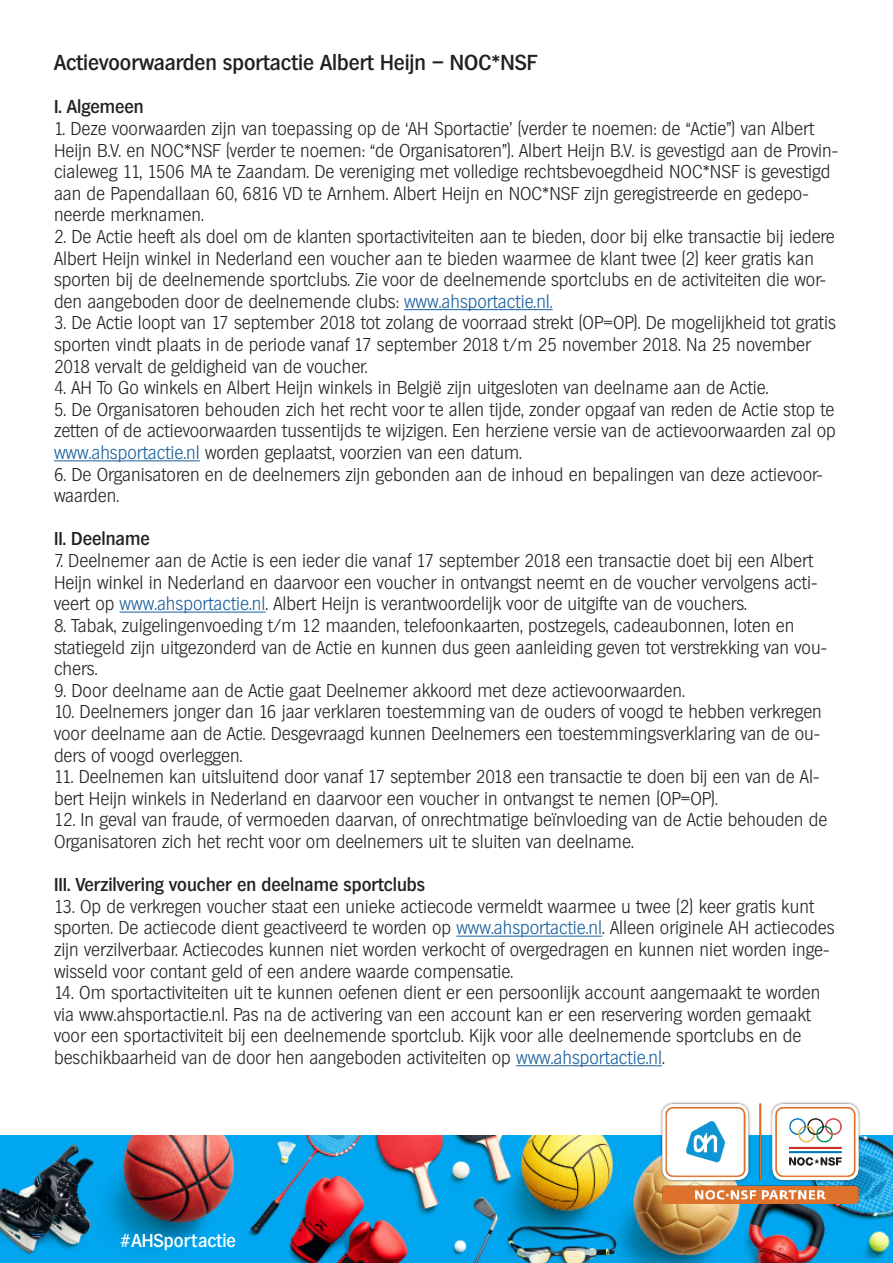
<style>
.page{position:relative;width:893px;height:1263px;background:#fff}
.page>*{position:absolute;margin:0;border:0;box-sizing:border-box;transform-origin:0 0}
.t1{font:500 21px "Hamburg TS";color:#231f20}
.t2{font:200 18px/21.6px "Hamburg TS";color:#231f20}
.t3{font:500 18px "Hamburg TS";color:#231f20}
.t4{font:500 18px "Hamburg TS";color:#fff}
.s1{color:#175d9e}
.s2{font-weight:700}
</style>
<div class="page">
<hr style="left:404px;top:309px;width:149px;height:1px;background:#175d9e">
<hr style="left:54px;top:460px;width:146px;height:1px;background:#175d9e">
<hr style="left:120px;top:612px;width:146px;height:1px;background:#175d9e">
<hr style="left:456px;top:936px;width:146px;height:1px;background:#175d9e">
<hr style="left:516px;top:1065px;width:146px;height:1px;background:#175d9e">
<img style="left:0;top:1135px;width:893px;height:128px">
<img style="left:660px;top:1101px;width:200px;height:103px">
<p class="t1" style="left:54px;top:50px;width:484px">Actievoorwaarden sportactie Albert Heijn – NOC*NSF</p>
<p class="t3" style="left:54px;top:96px;width:91px">I. Algemeen</p>
<p class="t2" style="left:54px;top:118px;width:786px">1. Deze voorwaarden zijn van toepassing op de ‘AH Sportactie’ (verder te noemen: de “Actie”) van Albert Heijn B.V. en NOC*NSF (verder te noemen: “de Organisatoren”). Albert Heijn B.V. is gevestigd aan de Provin&shy;cialeweg 11, 1506 MA te Zaandam. De vereniging met volledige rechtsbevoegdheid NOC*NSF is gevestigd aan de Papendallaan 60, 6816 VD te Arnhem. Albert Heijn en NOC*NSF zijn geregistreerde en gedepo&shy;neerde merknamen.</p>
<p class="t2" style="left:54px;top:226px;width:782px">2. De Actie heeft als doel om de klanten sportactiviteiten aan te bieden, door bij elke transactie bij iedere Albert Heijn winkel in Nederland een voucher aan te bieden waarmee de klant twee (2) keer gratis kan sporten bij de deelnemende sportclubs. Zie voor de deelnemende sportclubs en de activiteiten die wor&shy;den aangeboden door de deelnemende clubs: <span class="s1">www.ahsportactie.nl.</span></p>
<p class="t2" style="left:54px;top:312px;width:783px">3. De Actie loopt van 17 september 2018 tot zolang de voorraad strekt (OP=OP). De mogelijkheid tot gratis sporten vindt plaats in de periode vanaf 17 september 2018 t/m 25 november 2018. Na 25 november<br>2018 vervalt de geldigheid van de voucher.</p>
<p class="t2" style="left:54px;top:377px;width:716px">4. AH To Go winkels en Albert Heijn winkels in België zijn uitgesloten van deelname aan de Actie.</p>
<p class="t2" style="left:54px;top:399px;width:783px;text-align:justify">5. De Organisatoren behouden zich het recht voor te allen tijde, zonder opgaaf van reden de Actie stop te zetten of de actievoorwaarden tussentijds te wijzigen. Een herziene versie van de actievoorwaarden zal op <span class="s1">www.ahsportactie.nl</span> worden geplaatst, voorzien van een datum.</p>
<p class="t2" style="left:54px;top:463px;width:770px">6. De Organisatoren en de deelnemers zijn gebonden aan de inhoud en bepalingen van deze actievoor&shy;waarden.</p>
<p class="t3" style="left:54px;top:528px;width:97px">II. Deelname</p>
<p class="t2" style="left:54px;top:550px;width:765px">7. Deelnemer aan de Actie is een ieder die vanaf 17 september 2018 een transactie doet bij een Albert<br>Heijn winkel in Nederland en daarvoor een voucher in ontvangst neemt en de voucher vervolgens acti&shy;veert op <span class="s1">www.ahsportactie.nl</span>. Albert Heijn is verantwoordelijk voor de uitgifte van de vouchers.</p>
<p class="t2" style="left:54px;top:615px;width:775px">8. Tabak, zuigelingenvoeding t/m 12 maanden, telefoonkaarten, postzegels, cadeaubonnen, loten en statiegeld zijn uitgezonderd van de Actie en kunnen dus geen aanleiding geven tot verstrekking van vou&shy;chers.</p>
<p class="t2" style="left:54px;top:679px;width:632px">9. Door deelname aan de Actie gaat Deelnemer akkoord met deze actievoorwaarden.</p>
<p class="t2" style="left:54px;top:701px;width:769px;text-align:justify">10. Deelnemers jonger dan 16 jaar verklaren toestemming van de ouders of voogd te hebben verkregen voor deelname aan de Actie. Desgevraagd kunnen Deelnemers een toestemmingsverklaring van de ou&shy;ders of voogd overleggen.</p>
<p class="t2" style="left:54px;top:766px;width:767px">11. Deelnemen kan uitsluitend door vanaf 17 september 2018 een transactie te doen bij een van de Al&shy;bert Heijn winkels in Nederland en daarvoor een voucher in ontvangst te nemen (OP=OP).</p>
<p class="t2" style="left:54px;top:809px;width:775px">12. In geval van fraude, of vermoeden daarvan, of onrechtmatige beïnvloeding van de Actie behouden de<br>Organisatoren zich het recht voor om deelnemers uit te sluiten van deelname.</p>
<p class="t3" style="left:54px;top:874px;width:373px">III. Verzilvering voucher en deelname sportclubs</p>
<p class="t2" style="left:54px;top:895px;width:782px">13. Op de verkregen voucher staat een unieke actiecode vermeldt waarmee u twee (2) keer gratis kunt sporten. De actiecode dient geactiveerd te worden op <span class="s1">www.ahsportactie.nl</span>. Alleen originele AH actiecodes zijn verzilverbaar. Actiecodes kunnen niet worden verkocht of overgedragen en kunnen niet worden inge&shy;wisseld voor contant geld of een andere waarde compensatie.</p>
<p class="t2" style="left:54px;top:982px;width:768px">14. Om sportactiviteiten uit te kunnen oefenen dient er een persoonlijk account aangemaakt te worden via www.ahsportactie.nl. Pas na de activering van een account kan er een reservering worden gemaakt voor een sportactiviteit bij een deelnemende sportclub. Kijk voor alle deelnemende sportclubs en de beschikbaarheid van de door hen aangeboden activiteiten op <span class="s1">www.ahsportactie.nl</span>.</p>
<p class="t4" style="left:120px;top:1229px;width:117px"><span class="s2">#</span>AHSportactie</p>
</div>
